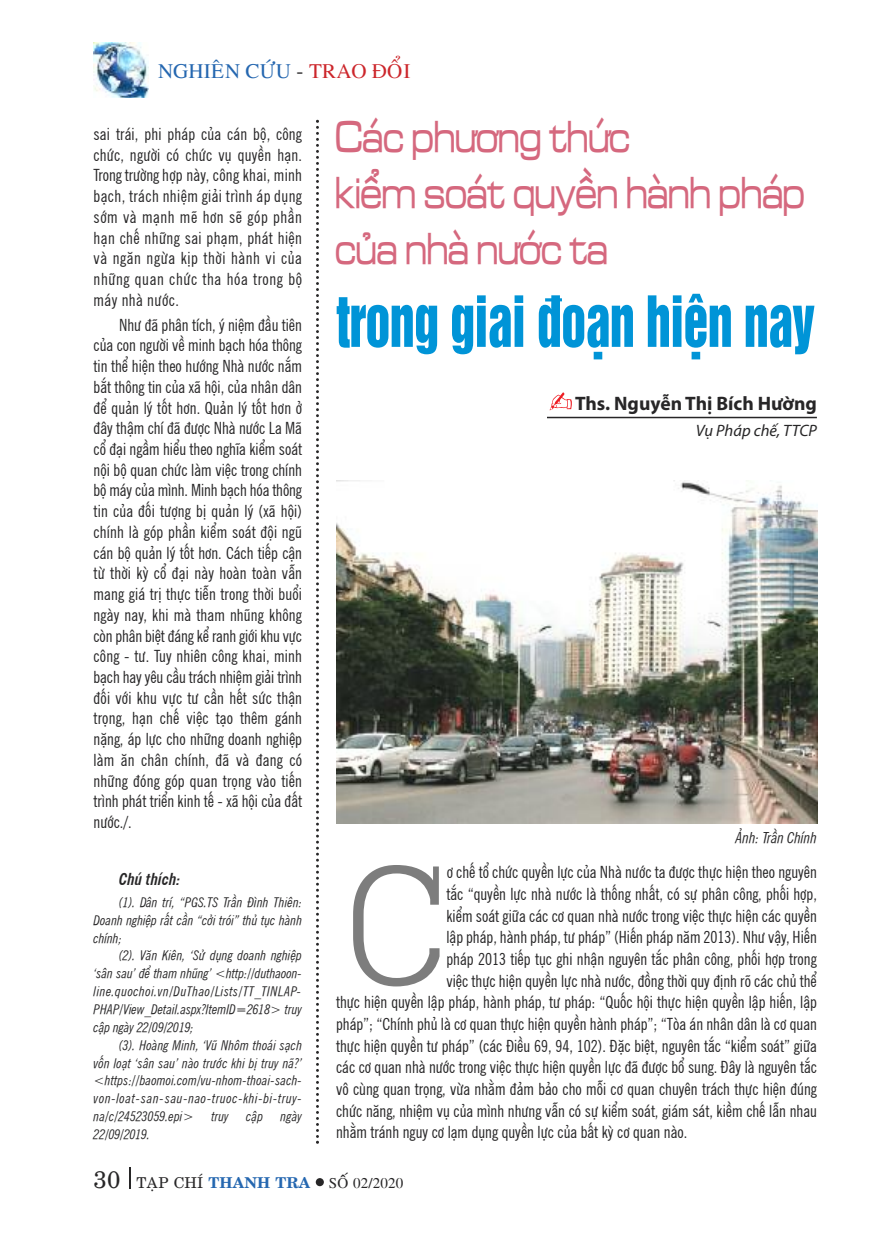
<style>
.page{position:relative;width:885px;height:1238px;background:#fff}
.page>*{position:absolute;margin:0;border:0;box-sizing:border-box;transform-origin:0 0}
.t1{font:300 166.05px "UVF Typo Slabserif";color:#7d7d7d}
.t2{font:64.35px "UTM Helvet Ins";letter-spacing:-.015em;color:#0094d7;scale:.78 1}
.t3{font:46.35px/55.7px "UTM Mobifone KT";color:#d5687e;scale:.69 1}
.t4{font:21px "VNI Times";color:#2567b0}
.t5{font:700 19.5px "Myriad Pro";color:#272627}
.t6{font:16.5px/20.7px "UVN Tin Tuc Hep";color:#272627;text-align:justify}
.t7{font:italic 16.5px "Myriad Pro";color:#272627}
.t8{font:italic 700 16.5px "UVN Tin Tuc Hep";color:#272627}
.t9{font:italic 15.3px "UVN Tin Tuc Hep";color:#272627}
.t10{font:15px "VNI Times";color:#272627}
.t11{font:italic 13.5px/17.9px "UVN Tin Tuc Hep";letter-spacing:.005em;color:#272627;text-align:justify}
.s1{color:#272627}
.s2{color:#cc262b}
.s3{font-family:"VNI Centur";font-size:24px}
.s4{font-family:"VNI Centur"}
.s5{font-family:"VNI Centur Bold";color:#2567b0}
</style>
<div class="page">
<img style="left:94px;top:43px;width:54px;height:55px">
<svg style="left:129px;top:1167px;width:1px;height:21px"></svg>
<svg style="left:316px;top:1177px;width:8px;height:9px"></svg>
<svg style="left:316px;top:120px;width:3px;height:1023px"></svg>
<img style="left:336px;top:480px;width:480px;height:343px">
<svg style="left:549px;top:392px;width:22px;height:18px"></svg>
<hr style="left:547px;top:417px;width:269px;height:1px;background:#272627">
<p class="t4" style="left:158px;top:56px;width:258px">NGHIEÂN CÖÙU <span class="s1">-</span> <span class="s2">TRAO ÑOÅI</span></p>
<p class="t6" style="left:94px;top:122px;width:210px">sai trái, phi pháp của cán bộ, công chức, người có chức vụ quyền hạn.<br>Trong trường hợp này, công khai, minh bạch, trách nhiệm giải trình áp dụng sớm và mạnh mẽ hơn sẽ góp phần hạn chế những sai phạm, phát hiện và ngăn ngừa kịp thời hành vi của những quan chức tha hóa trong bộ máy nhà nước.</p>
<p class="t6" style="left:94px;top:313px;width:210px;text-indent:26px">Như đã phân tích, ý niệm đầu tiên của con người về minh bạch hóa thông tin thể hiện theo hướng Nhà nước nắm bắt thông tin của xã hội, của nhân dân để quản lý tốt hơn. Quản lý tốt hơn ở đây thậm chí đã được Nhà nước La Mã cổ đại ngầm hiểu theo nghĩa kiểm soát nội bộ quan chức làm việc trong chính bộ máy của mình. Minh bạch hóa thông tin của đối tượng bị quản lý (xã hội) chính là góp phần kiểm soát đội ngũ cán bộ quản lý tốt hơn. Cách tiếp cận từ thời kỳ cổ đại này hoàn toàn vẫn mang giá trị thực tiễn trong thời buổi ngày nay, khi mà tham nhũng không còn phân biệt đáng kể ranh giới khu vực công - tư. Tuy nhiên công khai, minh bạch hay yêu cầu trách nhiệm giải trình đối với khu vực tư cần hết sức thận trọng, hạn chế việc tạo thêm gánh nặng, áp lực cho những doanh nghiệp làm ăn chân chính, đã và đang có những đóng góp quan trọng vào tiến trình phát triển kinh tế - xã hội của đất nước./.</p>
<p class="t8" style="left:119px;top:865px;width:63px">Chú thích:</p>
<p class="t11" style="left:94px;top:891px;width:210px;text-indent:26px">(1). Dân trí, “PGS.TS Trần Đình Thiên:<br>Doanh nghiệp rất cần “cởi trói” thủ tục hành chính;</p>
<p class="t11" style="left:94px;top:945px;width:210px;text-indent:26px">(2). Văn Kiên, ‘Sử dụng doanh nghiệp ‘sân sau’ để tham nhũng’ &lt;http://duthaoon&shy;line.quochoi.vn/DuThao/Lists/TT_TINLAP-PHAP/View_Detail.aspx?ItemID=2618&gt; truy cập ngày 22/09/2019;</p>
<p class="t11" style="left:94px;top:1034px;width:210px;text-indent:26px">(3). Hoàng Minh, ‘Vũ Nhôm thoái sạch vốn loạt ‘sân sau’ nào trước khi bị truy nã?’ &lt;https://baomoi.com/vu-nhom-thoai-sach&shy;von-loat-san-sau-nao-truoc-khi-bi-truy&shy;na/c/24523059.epi&gt;</p>
<p class="t11" style="left:211px;top:1106px;width:19px">truy</p>
<p class="t11" style="left:246px;top:1106px;width:18px">cập</p>
<p class="t11" style="left:280px;top:1106px;width:23px">ngày</p>
<p class="t11" style="left:94px;top:1124px;width:58px">22/09/2019.</p>
<h3 class="t3" style="left:335px;top:104px;width:682px">Các phương thức<br>kiểm soát quyền hành pháp của nhà nước ta</h3>
<h2 class="t2" style="left:336px;top:269px;width:615px">trong giai đoạn hiện nay</h2>
<p class="t5" style="left:575px;top:396px;width:243px">Ths. Nguyễn Thị Bích Hường</p>
<p class="t7" style="left:695px;top:424px;width:122px">Vụ Pháp chế, TTCP</p>
<p class="t9" style="left:735px;top:826px;width:83px">Ảnh: Trần Chính</p>
<h1 class="t1" style="left:344px;top:832px;width:103px">C</h1>
<p class="t6" style="left:446px;top:860px;width:372px">ơ chế tổ chức quyền lực của Nhà nước ta được thực hiện theo nguyên</p>
<p class="t6" style="left:446px;top:882px;width:372px">tắc “quyền lực nhà nước là thống nhất, có sự phân công, phối hợp,</p>
<p class="t6" style="left:446px;top:903px;width:372px">kiểm soát giữa các cơ quan nhà nước trong việc thực hiện các quyền</p>
<p class="t6" style="left:446px;top:925px;width:372px">lập pháp, hành pháp, tư pháp” (Hiến pháp năm 2013). Như vậy, Hiến</p>
<p class="t6" style="left:446px;top:947px;width:372px">pháp 2013 tiếp tục ghi nhận nguyên tắc phân công, phối hợp trong</p>
<p class="t6" style="left:446px;top:968px;width:372px">việc thực hiện quyền lực nhà nước, đồng thời quy định rõ các chủ thể</p>
<p class="t6" style="left:336px;top:990px;width:482px">thực hiện quyền lập pháp, hành pháp, tư pháp: “Quốc hội thực hiện quyền lập hiến, lập</p>
<p class="t6" style="left:336px;top:1012px;width:482px">pháp”; “Chính phủ là cơ quan thực hiện quyền hành pháp”; “Tòa án nhân dân là cơ quan</p>
<p class="t6" style="left:336px;top:1033px;width:482px">thực hiện quyền tư pháp” (các Điều 69, 94, 102). Đặc biệt, nguyên tắc “kiểm soát” giữa</p>
<p class="t6" style="left:336px;top:1055px;width:482px">các cơ quan nhà nước trong việc thực hiện quyền lực đã được bổ sung. Đây là nguyên tắc</p>
<p class="t6" style="left:336px;top:1077px;width:482px">vô cùng quan trọng, vừa nhằm đảm bảo cho mỗi cơ quan chuyên trách thực hiện đúng</p>
<p class="t6" style="left:336px;top:1098px;width:482px">chức năng, nhiệm vụ của mình nhưng vẫn có sự kiểm soát, giám sát, kiềm chế lẫn nhau</p>
<p class="t6" style="left:336px;top:1120px;width:352px">nhằm tránh nguy cơ lạm dụng quyền lực của bất kỳ cơ quan nào.</p>
<p class="t10" style="left:94px;top:1172px;width:311px"><span class="s3">30</span> <span class="s4">TAÏP CHÍ</span> <span class="s5">THANH TRA</span> SOÁÂ02/2020</p>
</div>
